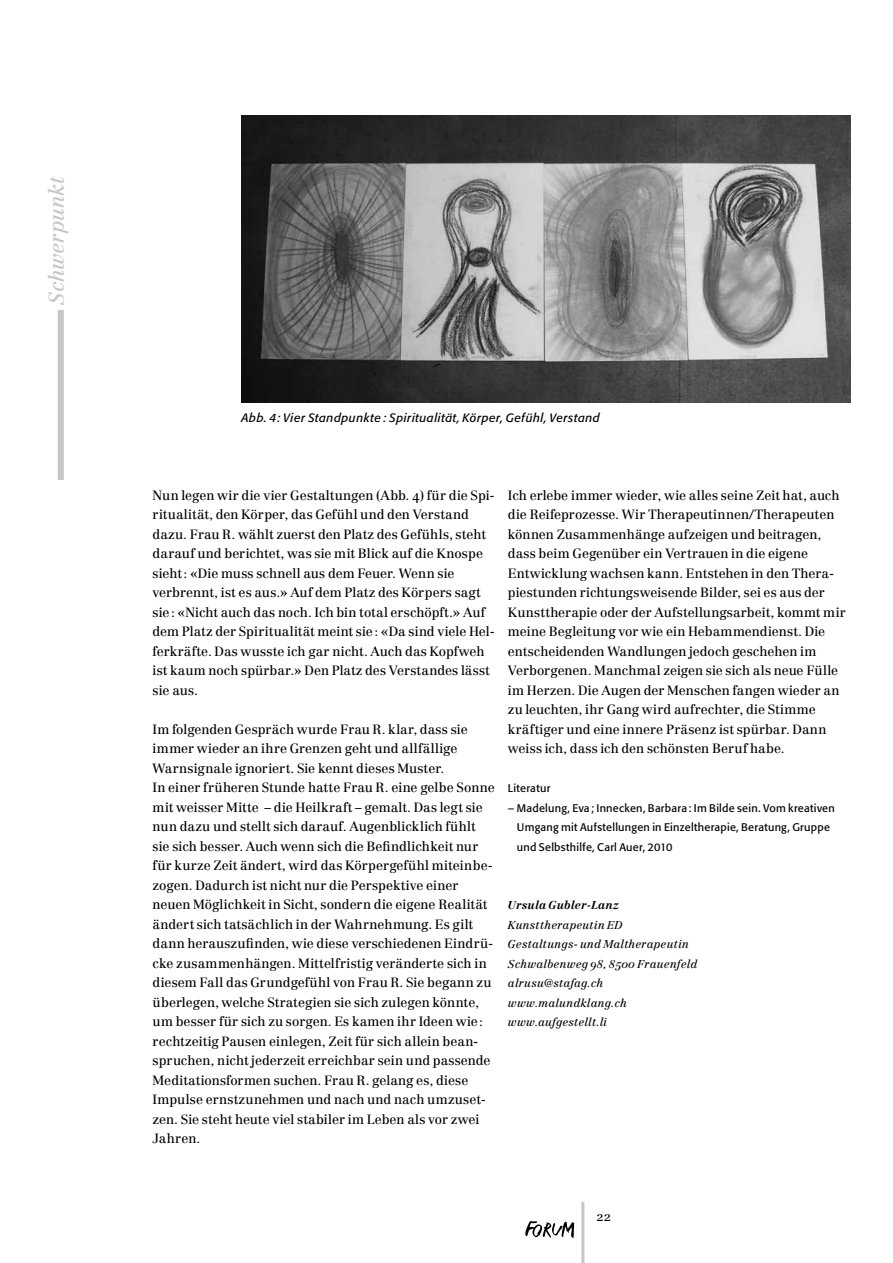
<style>
.page{position:relative;width:893px;height:1263px;background:#fff}
.page>*{position:absolute;margin:0;border:0;box-sizing:border-box;transform-origin:0 0}
.t1{font:italic 21px "Centennial LT Std";letter-spacing:-.005em;color:#c5c6c6}
.t2{font:13.2px/19.5px "Centennial LT Std";color:#000}
.t3{font:italic 12px "Formata";letter-spacing:.04em;color:#000}
.t4{font:italic 11.25px/19.5px "Centennial LT Std";letter-spacing:.02em;color:#000}
.t5{font:italic 700 11.25px "Centennial LT Std";letter-spacing:.025em;color:#000}
.t6{font:10.95px/19.5px "Formata";letter-spacing:.02em;color:#000}
</style>
<div class="page">
<div style="left:58px;top:310px;width:6px;height:170px;background:#c5c6c6"></div>
<hr style="left:581px;top:1202px;width:3px;height:61px;background:#c5c6c6">
<svg style="left:525px;top:1221px;width:49px;height:17px"></svg>
<img style="left:241px;top:116px;width:609px;height:286px">
<h1 class="t1" style="left:44px;top:304px;width:130px;rotate:-90deg">Schwerpunkt</h1>
<p class="t3" style="left:241px;top:410px;width:360px">Abb. 4: Vier Standpunkte : Spiritualität, Körper, Gefühl, Verstand</p>
<p class="t2" style="left:153px;top:485px;width:344px">Nun legen wir die vier Gestaltungen (Abb. 4) für die Spi&shy;ritualität, den Körper, das Gefühl und den Verstand dazu. Frau R. wählt zuerst den Platz des Gefühls, steht darauf und berichtet, was sie mit Blick auf die Knospe sieht: «Die muss schnell aus dem Feuer. Wenn sie verbrennt, ist es aus.» Auf dem Platz des Körpers sagt sie: «Nicht auch das noch. Ich bin total erschöpft.» Auf dem Platz der Spiritualität meint sie: «Da sind viele Hel&shy;ferkräfte. Das wusste ich gar nicht. Auch das Kopfweh ist kaum noch spürbar.» Den Platz des Verstandes lässt sie aus.</p>
<p class="t2" style="left:153px;top:719px;width:344px">Im folgenden Gespräch wurde Frau R. klar, dass sie immer wieder an ihre Grenzen geht und allfällige Warnsignale ignoriert. Sie kennt dieses Muster.<br>In einer früheren Stunde hatte Frau R. eine gelbe Sonne mit weisser Mitte – die Heilkraft – gemalt. Das legt sie nun dazu und stellt sich darauf. Augenblicklich fühlt sie sich besser. Auch wenn sich die Befindlichkeit nur für kurze Zeit ändert, wird das Körpergefühl miteinbe&shy;zogen. Dadurch ist nicht nur die Perspektive einer neuen Möglichkeit in Sicht, sondern die eigene Realität ändert sich tatsächlich in der Wahrnehmung. Es gilt dann herauszufinden, wie diese verschiedenen Eindrü&shy;cke zusammenhängen. Mittelfristig veränderte sich in diesem Fall das Grundgefühl von Frau R. Sie begann zu überlegen, welche Strategien sie sich zulegen könnte, um besser für sich zu sorgen. Es kamen ihr Ideen wie: rechtzeitig Pausen einlegen, Zeit für sich allein bean&shy;spruchen, nicht jederzeit erreichbar sein und passende Meditationsformen suchen. Frau R. gelang es, diese Impulse ernstzunehmen und nach und nach umzuset&shy;zen. Sie steht heute viel stabiler im Leben als vor zwei Jahren.</p>
<p class="t2" style="left:508px;top:485px;width:340px">Ich erlebe immer wieder, wie alles seine Zeit hat, auch die Reifeprozesse. Wir Therapeutinnen/Therapeuten können Zusammenhänge aufzeigen und beitragen, dass beim Gegenüber ein Vertrauen in die eigene Entwicklung wachsen kann. Entstehen in den Thera&shy;piestunden richtungsweisende Bilder, sei es aus der Kunsttherapie oder der Aufstellungsarbeit, kommt mir meine Begleitung vor wie ein Hebammendienst. Die entscheidenden Wandlungen jedoch geschehen im Verborgenen. Manchmal zeigen sie sich als neue Fülle im Herzen. Die Augen der Menschen fangen wieder an zu leuchten, ihr Gang wird aufrechter, die Stimme kräftiger und eine innere Präsenz ist spürbar. Dann weiss ich, dass ich den schönsten Beruf habe.</p>
<p class="t6" style="left:508px;top:778px;width:44px">Literatur</p>
<p class="t6" style="left:517px;top:798px;width:319px;text-indent:-9px">– Madelung, Eva ; Innecken, Barbara : Im Bilde sein. Vom kreativen<br>Umgang mit Aufstellungen in Einzeltherapie, Beratung, Gruppe und Selbsthilfe, Carl Auer, 2010</p>
<p class="t5" style="left:508px;top:898px;width:112px">Ursula Gubler-Lanz</p>
<p class="t4" style="left:508px;top:915px;width:191px">Kunsttherapeutin ED<br>Gestaltungs- und Maltherapeutin<br>Schwalbenweg 98, 8500 Frauenfeld alrusu@stafag.ch www.malundklang.ch www.aufgestellt.li</p>
<p class="t2" style="left:596px;top:1207px;width:17px">22</p>
</div>
